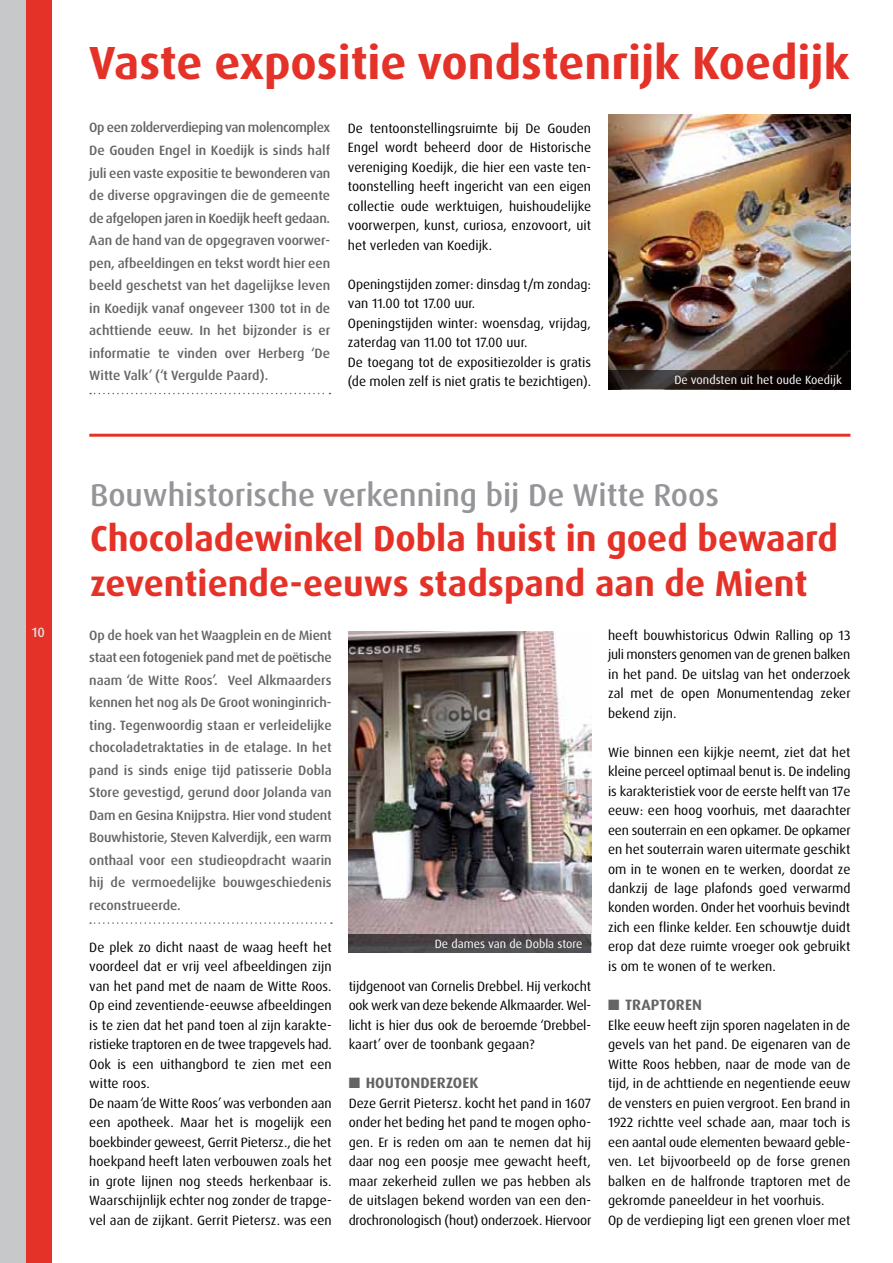
<style>
.page{position:relative;width:893px;height:1263px;background:#fff}
.page>*{position:absolute;margin:0;border:0;box-sizing:border-box;transform-origin:0 0}
.t1{font:700 46.5px "Dax Pro";color:#e43228}
.t2{font:700 36px/45px "Dax Pro";color:#e43228}
.t3{font:500 31.5px "Dax Pro";color:#939598}
.t4{font:700 15px "Dax Pro";letter-spacing:.01em;color:#636466}
.t5{font:13.5px/19.5px "Dax Pro";color:#000;text-align:justify}
.t6{font:500 13.5px/22.5px "Dax Pro";color:#636466;text-align:justify}
.t7{font:500 13.5px "Dax Pro";color:#dcddde}
.t8{font:12px "Dax Pro";color:#fff}
</style>
<div class="page">
<div style="left:0;top:0;width:51px;height:1263px;background:#e43228"></div>
<div style="left:0;top:0;width:26px;height:1263px;background:#c7c8ca"></div>
<svg style="left:90px;top:922px;width:242px;height:2px"></svg>
<img style="left:349px;top:631px;width:242px;height:303px">
<svg style="left:349px;top:934px;width:242px;height:18px;background:#4a4648"></svg>
<hr style="left:89px;top:434px;width:761px;height:3px;background:#e43228">
<img style="left:608px;top:115px;width:242px;height:255px">
<svg style="left:90px;top:393px;width:240px;height:1px"></svg>
<svg style="left:608px;top:370px;width:242px;height:19px;background:#1b1411"></svg>
<h1 class="t1" style="left:89px;top:33px;width:762px">Vaste expositie vondstenrijk Koedijk</h1>
<p class="t6" style="left:89px;top:117px;width:243px">Op een zolderverdieping van molencomplex De Gouden Engel in Koedijk is sinds half juli een vaste expositie te bewonderen van de diverse opgravingen die de gemeente de afgelopen jaren in Koedijk heeft gedaan.<br>Aan de hand van de opgegraven voorwer&shy;pen, afbeeldingen en tekst wordt hier een beeld geschetst van het dagelijkse leven in Koedijk vanaf ongeveer 1300 tot in de achttiende eeuw. In het bijzonder is er informatie te vinden over Herberg ‘De Witte Valk’ (‘t Vergulde Paard).</p>
<p class="t5" style="left:348px;top:118px;width:245px">De tentoonstellingsruimte bij De Gouden Engel wordt beheerd door de Historische vereniging Koedijk, die hier een vaste ten&shy;toonstelling heeft ingericht van een eigen collectie oude werktuigen, huishoudelijke voorwerpen, kunst, curiosa, enzovoort, uit het verleden van Koedijk.</p>
<p class="t5" style="left:348px;top:274px;width:245px;text-align:left">Openingstijden zomer: dinsdag t/m zondag: van 11.00 tot 17.00 uur.<br>Openingstijden winter: woensdag, vrijdag, zaterdag van 11.00 tot 17.00 uur.<br>De toegang tot de expositiezolder is gratis (de molen zelf is niet gratis te bezichtigen).</p>
<p class="t8" style="left:674px;top:373px;width:169px">De vondsten uit het oude Koedijk</p>
<h3 class="t3" style="left:90px;top:475px;width:630px">Bouwhistorische verkenning bij De Witte Roos</h3>
<h2 class="t2" style="left:90px;top:516px;width:749px">Chocoladewinkel Dobla huist in goed bewaard zeventiende-eeuws stadspand aan de Mient</h2>
<p class="t7" style="left:32px;top:623px;width:15px">10</p>
<p class="t6" style="left:89px;top:624px;width:244px">Op de hoek van het Waagplein en de Mient staat een fotogeniek pand met de poëtische naam ‘de Witte Roos’. Veel Alkmaarders kennen het nog als De Groot woninginrich&shy;ting. Tegenwoordig staan er verleidelijke chocoladetraktaties in de etalage. In het pand is sinds enige tijd patisserie Dobla Store gevestigd, gerund door Jolanda van Dam en Gesina Knijpstra. Hier vond student Bouwhistorie, Steven Kalverdijk, een warm onthaal voor een studieopdracht waarin hij de vermoedelijke bouwgeschiedenis reconstrueerde.</p>
<p class="t5" style="left:89px;top:937px;width:244px;text-align:left">De plek zo dicht naast de waag heeft het voordeel dat er vrij veel afbeeldingen zijn van het pand met de naam de Witte Roos.<br>Op eind zeventiende-eeuwse afbeeldingen is te zien dat het pand toen al zijn karakte&shy;ristieke traptoren en de twee trapgevels had.<br>Ook is een uithangbord te zien met een witte roos.<br>De naam ‘de Witte Roos’ was verbonden aan een apotheek. Maar het is mogelijk een boekbinder geweest, Gerrit Pietersz., die het hoekpand heeft laten verbouwen zoals het in grote lijnen nog steeds herkenbaar is.<br>Waarschijnlijk echter nog zonder de trapge&shy;vel aan de zijkant. Gerrit Pietersz. was een</p>
<p class="t8" style="left:435px;top:936px;width:149px">De dames van de Dobla store</p>
<p class="t5" style="left:349px;top:976px;width:244px">tijdgenoot van Cornelis Drebbel. Hij verkocht ook werk van deze bekende Alkmaarder. Wel&shy;licht is hier dus ook de beroemde ‘Drebbel&shy;kaart’ over de toonbank gegaan?</p>
<p class="t4" style="left:349px;top:1073px;width:130px">■ Houtonderzoek</p>
<p class="t5" style="left:349px;top:1093px;width:244px">Deze Gerrit Pietersz. kocht het pand in 1607 onder het beding het pand te mogen opho&shy;gen. Er is reden om aan te nemen dat hij daar nog een poosje mee gewacht heeft, maar zekerheid zullen we pas hebben als de uitslagen bekend worden van een den&shy;drochronologisch (hout) onderzoek. Hiervoor</p>
<p class="t5" style="left:608px;top:625px;width:244px">heeft bouwhistoricus Odwin Ralling op 13 juli monsters genomen van de grenen balken in het pand. De uitslag van het onderzoek zal met de open Monumentendag zeker bekend zijn.</p>
<p class="t5" style="left:608px;top:742px;width:244px">Wie binnen een kijkje neemt, ziet dat het kleine perceel optimaal benut is. De indeling is karakteristiek voor de eerste helft van 17e eeuw: een hoog voorhuis, met daarachter een souterrain en een opkamer. De opkamer en het souterrain waren uitermate geschikt om in te wonen en te werken, doordat ze dankzij de lage plafonds goed verwarmd konden worden. Onder het voorhuis bevindt zich een flinke kelder. Een schouwtje duidt erop dat deze ruimte vroeger ook gebruikt is om te wonen of te werken.</p>
<p class="t4" style="left:608px;top:995px;width:95px">■ Traptoren</p>
<p class="t5" style="left:608px;top:1015px;width:244px;text-align:left">Elke eeuw heeft zijn sporen nagelaten in de gevels van het pand. De eigenaren van de Witte Roos hebben, naar de mode van de tijd, in de achttiende en negentiende eeuw de vensters en puien vergroot. Een brand in 1922 richtte veel schade aan, maar toch is een aantal oude elementen bewaard geble&shy;ven. Let bijvoorbeeld op de forse grenen balken en de halfronde traptoren met de gekromde paneeldeur in het voorhuis.<br>Op de verdieping ligt een grenen vloer met</p>
</div>
